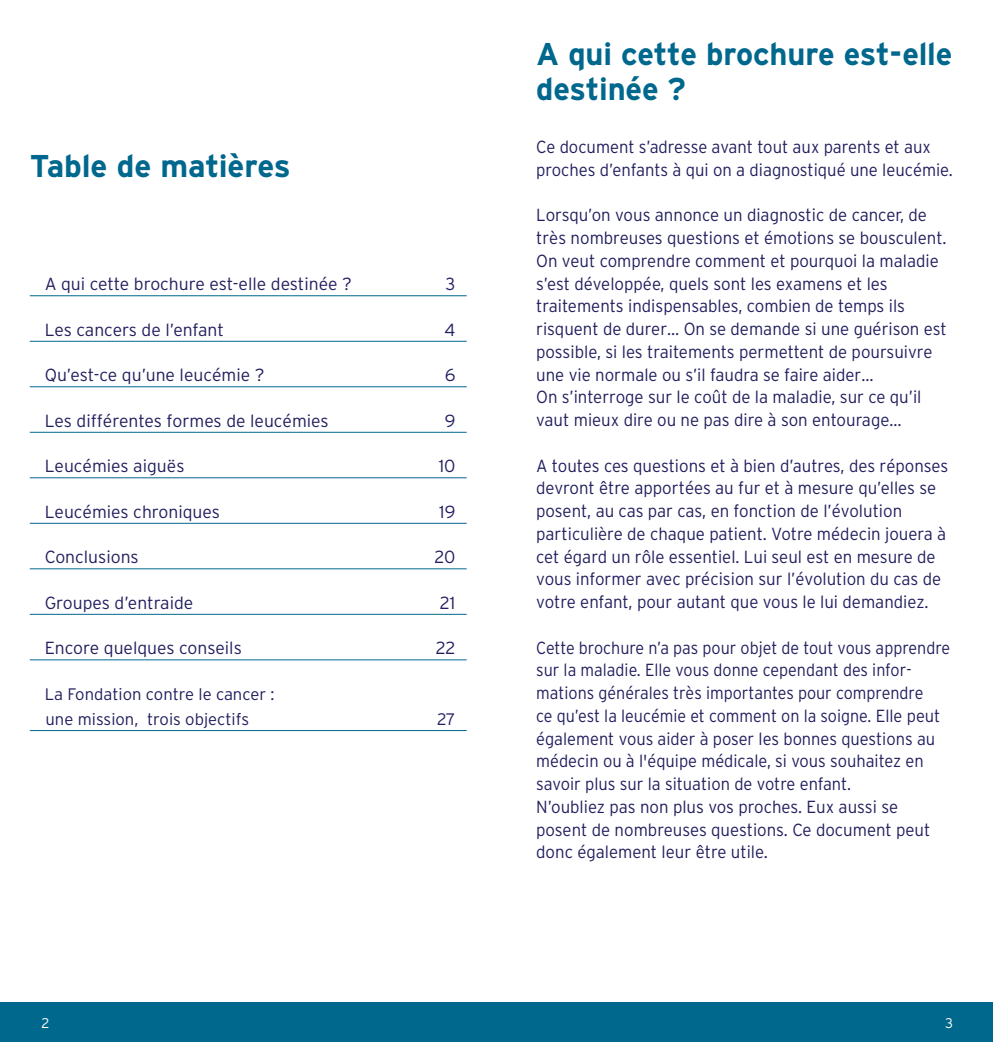
<style>
.page{position:relative;width:993px;height:1042px;background:#fff}
.page>*{position:absolute;margin:0;border:0;box-sizing:border-box;transform-origin:0 0}
.t1{font:700 31.5px/35px "Interstate";letter-spacing:-.005em;color:#00678d}
.t2{font:300 17.5px/22.8px "Interstate";color:#211f5e;scale:.96 1}
.t3{font:300 17.5px/22.8px "Interstate";color:#211f5e;scale:.92 1}
.t4{font:300 17.5px "Interstate";color:#211f5e}
.t5{font:300 17.5px/22.8px "Interstate";color:#211f5e;scale:.95 1}
.t6{font:300 16.62px/25.2px "Interstate";color:#211f5e}
.t7{font:300 14px "Interstate";color:#fff}
</style>
<div class="page">
<div style="left:0;top:1002px;width:992px;height:40px;background:#00678d"></div>
<hr style="left:30px;top:295px;width:436px;height:1px;background:#00678d">
<hr style="left:30px;top:341px;width:436px;height:1px;background:#00678d">
<hr style="left:30px;top:386px;width:436px;height:1px;background:#00678d">
<hr style="left:30px;top:432px;width:436px;height:1px;background:#00678d">
<hr style="left:30px;top:477px;width:436px;height:1px;background:#00678d">
<hr style="left:30px;top:523px;width:436px;height:1px;background:#00678d">
<hr style="left:30px;top:568px;width:436px;height:1px;background:#00678d">
<hr style="left:30px;top:614px;width:436px;height:1px;background:#00678d">
<hr style="left:30px;top:659px;width:436px;height:1px;background:#00678d">
<hr style="left:30px;top:730px;width:436px;height:1px;background:#00678d">
<h1 class="t1" style="left:30px;top:148px;width:262px">Table de matières</h1>
<p class="t4" style="left:45px;top:274px;width:309px">A qui cette brochure est-elle destinée ?</p>
<p class="t4" style="left:445px;top:274px;width:11px">3</p>
<p class="t4" style="left:45px;top:320px;width:181px">Les cancers de l’enfant</p>
<p class="t4" style="left:444px;top:320px;width:12px">4</p>
<p class="t4" style="left:45px;top:365px;width:221px">Qu’est-ce qu’une leucémie ?</p>
<p class="t4" style="left:444px;top:365px;width:12px">6</p>
<p class="t4" style="left:45px;top:411px;width:285px">Les différentes formes de leucémies</p>
<p class="t4" style="left:444px;top:411px;width:12px">9</p>
<p class="t4" style="left:45px;top:456px;width:141px">Leucémies aiguës</p>
<p class="t4" style="left:438px;top:456px;width:18px">10</p>
<p class="t4" style="left:45px;top:502px;width:177px">Leucémies chroniques</p>
<p class="t4" style="left:439px;top:502px;width:18px">19</p>
<p class="t4" style="left:45px;top:547px;width:96px">Conclusions</p>
<p class="t4" style="left:434px;top:547px;width:22px">20</p>
<p class="t4" style="left:45px;top:593px;width:150px">Groupes d’entraide</p>
<p class="t4" style="left:440px;top:593px;width:17px">21</p>
<p class="t4" style="left:45px;top:638px;width:198px">Encore quelques conseils</p>
<p class="t4" style="left:435px;top:638px;width:21px">22</p>
<p class="t6" style="left:45px;top:681px;width:231px">La Fondation contre le cancer : une mission, trois objectifs</p>
<p class="t6" style="left:437px;top:706px;width:20px">27</p>
<h1 class="t1" style="left:536px;top:36px;width:417px">A qui cette brochure est-elle destinée ?</h1>
<p class="t5" style="left:536px;top:135px;width:440px">Ce document s’adresse avant tout aux parents et aux proches d’enfants à qui on a diagnostiqué une leucémie.</p>
<p class="t2" style="left:536px;top:204px;width:429px">Lorsqu’on vous annonce un diagnostic de cancer, de très nombreuses questions et émotions se bousculent.<br>On veut comprendre comment et pourquoi la maladie s’est développée, quels sont les examens et les traitements indispensables, combien de temps ils risquent de durer… On se demande si une guérison est possible, si les traitements permettent de poursuivre une vie normale ou s’il faudra se faire aider…<br>On s’interroge sur le coût de la maladie, sur ce qu’il vaut mieux dire ou ne pas dire à son entourage…</p>
<p class="t2" style="left:536px;top:454px;width:430px">A toutes ces questions et à bien d’autres, des réponses devront être apportées au fur et à mesure qu’elles se posent, au cas par cas, en fonction de l’évolution particulière de chaque patient. Votre médecin jouera à cet égard un rôle essentiel. Lui seul est en mesure de vous informer avec précision sur l’évolution du cas de votre enfant, pour autant que vous le lui demandiez.</p>
<p class="t3" style="left:536px;top:636px;width:451px">Cette brochure n’a pas pour objet de tout vous apprendre sur la maladie. Elle vous donne cependant des infor&shy;mations générales très importantes pour comprendre<br>ce qu’est la leucémie et comment on la soigne. Elle peut également vous aider à poser les bonnes questions au médecin ou à l'équipe médicale, si vous souhaitez en savoir plus sur la situation de votre enfant.<br>N’oubliez pas non plus vos proches. Eux aussi se posent de nombreuses questions. Ce document peut donc également leur être utile.</p>
<p class="t7" style="left:42px;top:1015px;width:9px">2</p>
<p class="t7" style="left:944px;top:1015px;width:9px">3</p>
</div>
